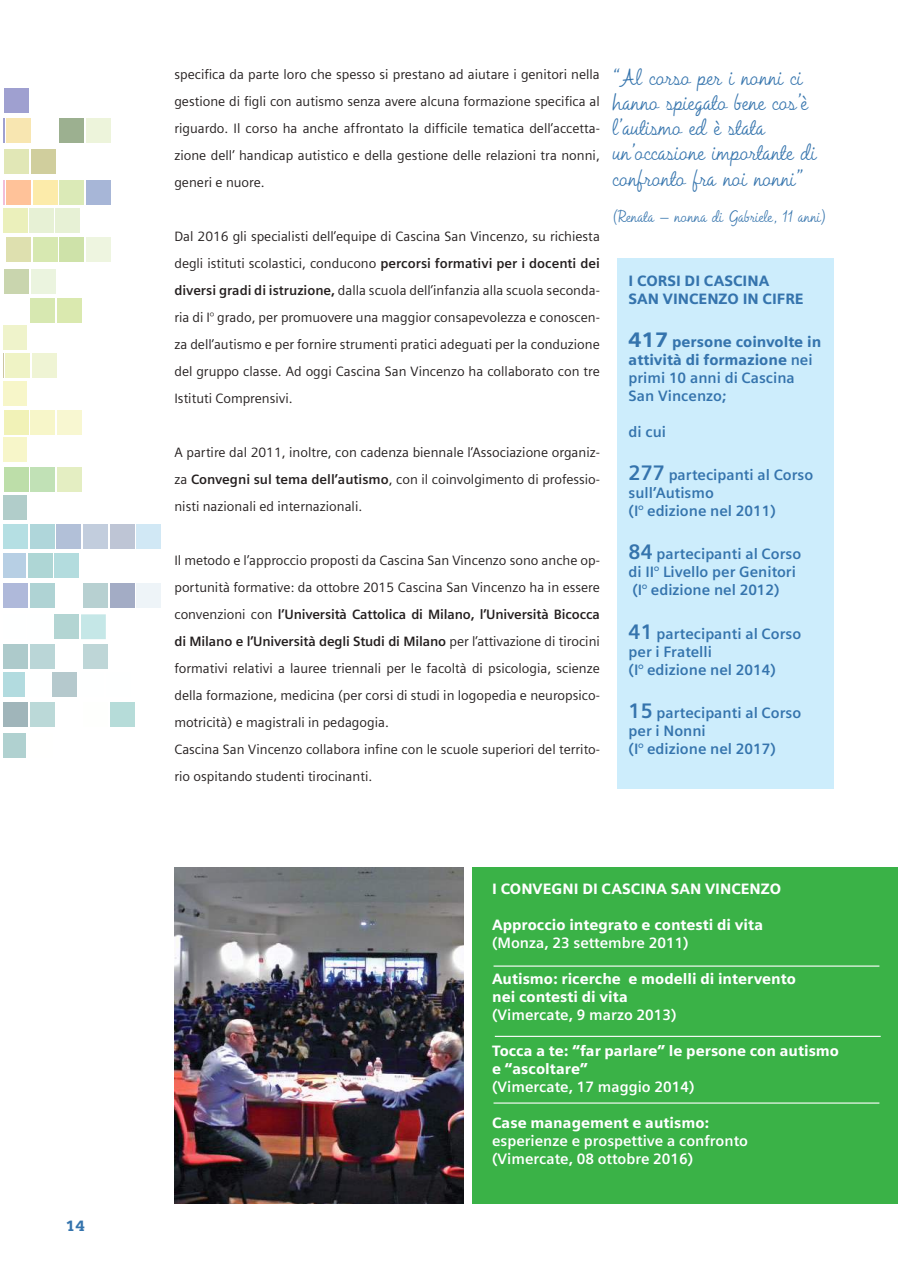
<style>
.page{position:relative;width:902px;height:1272px;background:#fff}
.page>*{position:absolute;margin:0;border:0;box-sizing:border-box;transform-origin:0 0}
.t1{font:21px/25.2px "Vandyke";color:#3574ad}
.t2{font:700 15px/18px "Siemens Sans";color:#3574ad}
.t3{font:900 15px/18px "Siemens Sans";color:#fff}
.t4{font:700 15px/18px "Siemens Sans";color:#fff}
.t5{font:900 15px/18px "Siemens Sans";color:#3574ad}
.t6{font:15px "Vandyke";color:#3574ad}
.t7{font:900 15px "Siemens Slab";color:#3574ad}
.t8{font:13.5px/27px "Siemens Sans";color:#241f1f;text-align:justify}
.s1{font-weight:700}
.s2{font-size:21px}
</style>
<div class="page">
<div style="left:3px;top:733px;width:23px;height:25px;background:#b0d1d0"></div>
<div style="left:3px;top:701px;width:25px;height:25px;background:#a0b5ba"></div>
<div style="left:30px;top:701px;width:25px;height:25px;background:#bbd9d8"></div>
<div style="left:110px;top:701px;width:24px;height:25px;background:#b6dcd9"></div>
<div style="left:3px;top:672px;width:21px;height:25px;background:#b2dbdf"></div>
<div style="left:53px;top:672px;width:24px;height:25px;background:#b5c9cd"></div>
<div style="left:3px;top:644px;width:25px;height:25px;background:#adcacb"></div>
<div style="left:30px;top:644px;width:25px;height:25px;background:#bad6d7"></div>
<div style="left:83px;top:644px;width:25px;height:25px;background:#bed6d7"></div>
<div style="left:54px;top:614px;width:25px;height:25px;background:#b3d5d3"></div>
<div style="left:81px;top:614px;width:25px;height:25px;background:#c5e7e7"></div>
<div style="left:3px;top:582px;width:25px;height:25px;background:#afb9da"></div>
<div style="left:30px;top:582px;width:25px;height:25px;background:#afd3d4"></div>
<div style="left:83px;top:582px;width:25px;height:25px;background:#b7d0d1"></div>
<div style="left:110px;top:582px;width:24px;height:25px;background:#a3acc5"></div>
<div style="left:136px;top:582px;width:25px;height:25px;background:#eef4f8"></div>
<div style="left:3px;top:553px;width:23px;height:25px;background:#b7cfe4"></div>
<div style="left:28px;top:553px;width:25px;height:25px;background:#aed6d5"></div>
<div style="left:54px;top:553px;width:25px;height:25px;background:#b3dcde"></div>
<div style="left:3px;top:524px;width:25px;height:24px;background:#b5dfe3"></div>
<div style="left:30px;top:524px;width:25px;height:24px;background:#afd6da"></div>
<div style="left:56px;top:524px;width:25px;height:24px;background:#b2c0d8"></div>
<div style="left:83px;top:524px;width:25px;height:24px;background:#c2cddd"></div>
<div style="left:110px;top:524px;width:24px;height:24px;background:#bec5d5"></div>
<div style="left:136px;top:524px;width:25px;height:24px;background:#d1e8f5"></div>
<div style="left:57px;top:298px;width:24px;height:25px;background:#dae9af"></div>
<div style="left:30px;top:298px;width:25px;height:25px;background:#d7e8b1"></div>
<div style="left:3px;top:325px;width:23px;height:25px;background:#eff3cb"></div>
<div style="left:32px;top:353px;width:25px;height:25px;background:#eff4d4"></div>
<div style="left:5px;top:353px;width:25px;height:25px;background:#eff3c5"></div>
<svg style="left:3px;top:353px;width:1px;height:25px"></svg>
<div style="left:3px;top:381px;width:23px;height:25px;background:#f7f6c9"></div>
<div style="left:57px;top:410px;width:24px;height:25px;background:#f8f7d1"></div>
<div style="left:30px;top:410px;width:25px;height:25px;background:#f7f6c9"></div>
<div style="left:4px;top:410px;width:24px;height:25px;background:#f1f2b7"></div>
<div style="left:3px;top:437px;width:23px;height:25px;background:#f7f6c9"></div>
<div style="left:57px;top:466px;width:24px;height:25px;background:#e4eec2"></div>
<div style="left:30px;top:466px;width:25px;height:25px;background:#c1e1b6"></div>
<div style="left:4px;top:466px;width:24px;height:25px;background:#bddea9"></div>
<div style="left:3px;top:494px;width:23px;height:25px;background:#b1cdca"></div>
<div style="left:4px;top:269px;width:25px;height:24px;background:#c9d5ae"></div>
<div style="left:31px;top:269px;width:25px;height:24px;background:#ebf4df"></div>
<div style="left:6px;top:237px;width:25px;height:25px;background:#dee0af"></div>
<div style="left:33px;top:237px;width:25px;height:25px;background:#d7e8b1"></div>
<div style="left:59px;top:237px;width:25px;height:25px;background:#cee2a9"></div>
<div style="left:86px;top:237px;width:25px;height:25px;background:#eef5e0"></div>
<div style="left:3px;top:208px;width:24px;height:24px;background:#ebf0bb"></div>
<div style="left:29px;top:208px;width:25px;height:24px;background:#e7f1d5"></div>
<div style="left:55px;top:208px;width:25px;height:24px;background:#e7f1d5"></div>
<hr style="left:3px;top:180px;width:2px;height:24px;background:#f2bed8">
<div style="left:6px;top:180px;width:25px;height:24px;background:#ffc299"></div>
<div style="left:33px;top:180px;width:25px;height:24px;background:#fcebaa"></div>
<div style="left:59px;top:180px;width:25px;height:24px;background:#dbeab7"></div>
<div style="left:86px;top:180px;width:25px;height:24px;background:#a7b6d7"></div>
<div style="left:4px;top:150px;width:25px;height:24px;background:#e1e7b6"></div>
<div style="left:31px;top:150px;width:25px;height:24px;background:#d0ce9d"></div>
<hr style="left:3px;top:118px;width:2px;height:25px;background:#9fa0d0">
<div style="left:6px;top:118px;width:25px;height:25px;background:#f8e6b1"></div>
<div style="left:59px;top:118px;width:25px;height:25px;background:#9cb090"></div>
<div style="left:86px;top:118px;width:25px;height:25px;background:#edf4db"></div>
<div style="left:4px;top:89px;width:25px;height:24px;background:#9fa0d0"></div>
<div style="left:617px;top:258px;width:216px;height:530px;background:#cdedfc"></div>
<img style="left:174px;top:867px;width:289px;height:336px">
<div style="left:472px;top:867px;width:425px;height:336px;background:#3ab247"></div>
<hr style="left:493px;top:965px;width:386px;height:1px;background:#fff">
<hr style="left:495px;top:1035px;width:385px;height:1px;background:#fff">
<hr style="left:493px;top:1102px;width:386px;height:1px;background:#fff">
<p class="t7" style="left:66px;top:1217px;width:20px">14</p>
<p class="t8" style="left:174px;top:60px;width:427px">specifica da parte loro che spesso si prestano ad aiutare i genitori nella gestione di figli con autismo senza avere alcuna formazione specifica al riguardo. Il corso ha anche affrontato la difficile tematica dell’accetta&shy;zione dell’ handicap autistico e della gestione delle relazioni tra nonni, generi e nuore.</p>
<p class="t8" style="left:174px;top:222px;width:427px">Dal 2016 gli specialisti dell’equipe di Cascina San Vincenzo, su richiesta degli istituti scolastici, conducono <span class="s1">percorsi formativi per i docenti dei diversi gradi di istruzione,</span> dalla scuola dell’infanzia alla scuola seconda&shy;ria di I° grado, per promuovere una maggior consapevolezza e conoscen&shy;za dell’autismo e per fornire strumenti pratici adeguati per la conduzione del gruppo classe. Ad oggi Cascina San Vincenzo ha collaborato con tre Istituti Comprensivi.</p>
<p class="t8" style="left:174px;top:438px;width:427px">A partire dal 2011, inoltre, con cadenza biennale l’Associazione organiz&shy;za <span class="s1">Convegni sul tema dell’autismo</span>, con il coinvolgimento di professio&shy;nisti nazionali ed internazionali.</p>
<p class="t8" style="left:174px;top:546px;width:427px;text-align:left">Il metodo e l’approccio proposti da Cascina San Vincenzo sono anche op&shy;portunità formative: da ottobre 2015 Cascina San Vincenzo ha in essere convenzioni con <span class="s1">l’Università Cattolica di Milano, l’Università Bicocca di Milano e l’Università degli Studi di Milano</span> per l’attivazione di tirocini formativi relativi a lauree triennali per le facoltà di psicologia, scienze della formazione, medicina (per corsi di studi in logopedia e neuropsico&shy;motricità) e magistrali in pedagogia.<br>Cascina San Vincenzo collabora infine con le scuole superiori del territo&shy;rio ospitando studenti tirocinanti.</p>
<h1 class="t1" style="left:613px;top:64px;width:205px">“Al corso per i nonni ci hanno spiegato bene cos’è l’autismo ed è stata un’occasione importante di confronto fra noi nonni”</h1>
<p class="t6" style="left:613px;top:205px;width:214px">(Renata – nonna di Gabriele, 11 anni)</p>
<p class="t5" style="left:628px;top:271px;width:176px">I CORSI DI CASCINA<br>SAN VINCENZO IN CIFRE</p>
<p class="t5" style="left:628px;top:332px;width:194px"><span class="s2">417</span> persone coinvolte in attività di formazione <span class="s1">nei primi 10 anni di Cascina<br>San Vincenzo;</span></p>
<p class="t2" style="left:628px;top:423px;width:39px">di cui</p>
<p class="t2" style="left:628px;top:466px;width:186px"><span class="s2">277</span> partecipanti al Corso sull’Autismo<br>(I° edizione nel 2011)</p>
<p class="t2" style="left:628px;top:545px;width:174px"><span class="s2">84</span> partecipanti al Corso di II° Livello per Genitori (I° edizione nel 2012)</p>
<p class="t2" style="left:628px;top:624px;width:174px"><span class="s2">41</span> partecipanti al Corso per i Fratelli<br>(I° edizione nel 2014)</p>
<p class="t2" style="left:628px;top:703px;width:174px"><span class="s2">15</span> partecipanti al Corso per i Nonni<br>(I° edizione nel 2017)</p>
<p class="t3" style="left:492px;top:880px;width:290px">I CONVEGNI DI CASCINA SAN VINCENZO</p>
<p class="t3" style="left:492px;top:916px;width:272px">Approccio integrato e contesti di vita</p>
<p class="t4" style="left:492px;top:934px;width:198px">(Monza, 23 settembre 2011)</p>
<p class="t3" style="left:492px;top:970px;width:305px">Autismo: ricerche e modelli di intervento nei contesti di vita</p>
<p class="t4" style="left:492px;top:1006px;width:186px">(Vimercate, 9 marzo 2013)</p>
<p class="t3" style="left:492px;top:1042px;width:348px">Tocca a te: “far parlare” le persone con autismo e “ascoltare”</p>
<p class="t4" style="left:492px;top:1078px;width:204px">(Vimercate, 17 maggio 2014)</p>
<p class="t3" style="left:492px;top:1114px;width:218px">Case management e autismo:</p>
<p class="t4" style="left:492px;top:1132px;width:257px">esperienze e prospettive a confronto (Vimercate, 08 ottobre 2016)</p>
</div>
